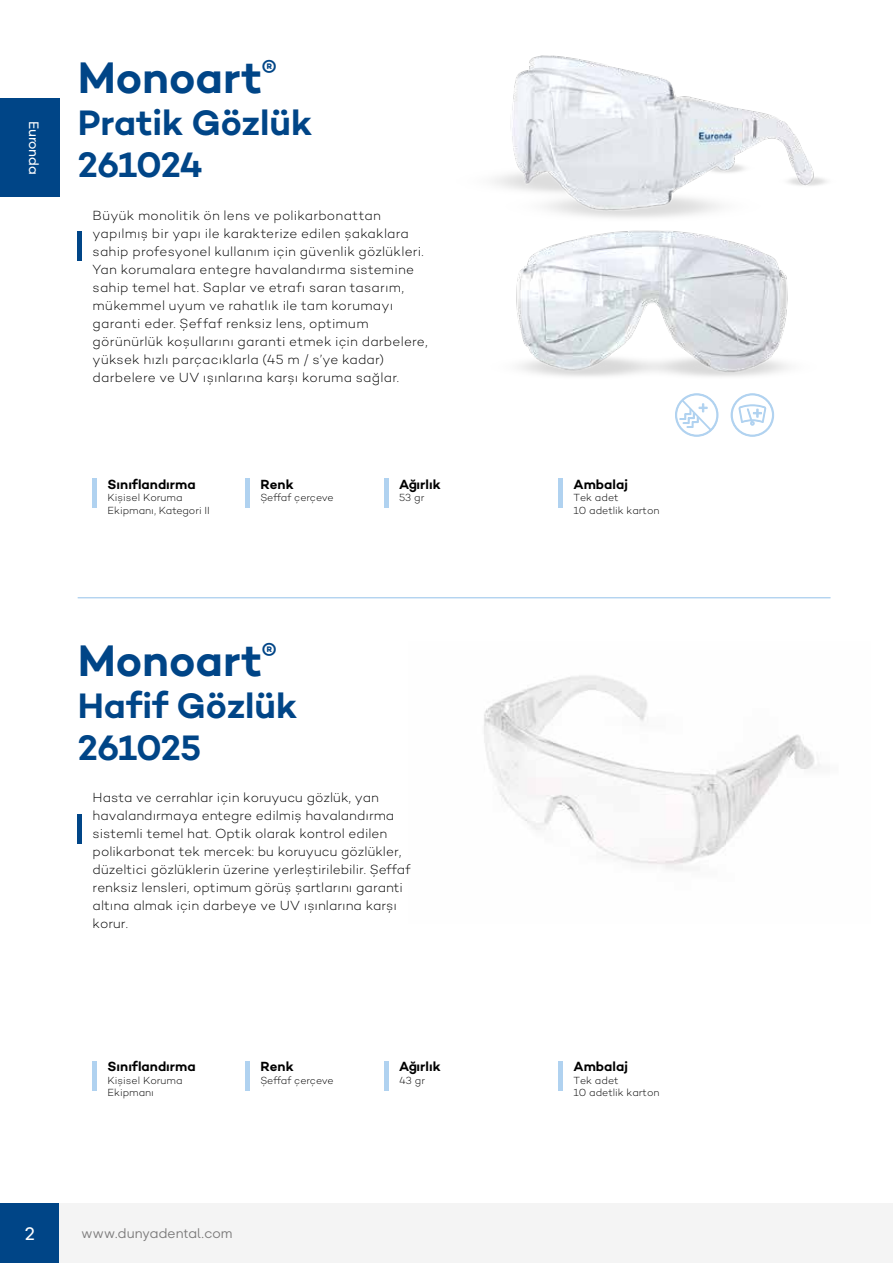
<style>
.page{position:relative;width:893px;height:1263px;background:#fff}
.page>*{position:absolute;margin:0;border:0;box-sizing:border-box;transform-origin:0 0}
.t1{font:600 45px "Campton";color:#004587}
.t2{font:600 36px/42px "Campton";color:#004587}
.t3{font:500 18px "Glence";color:#fff}
.t4{font:300 13.5px/18px "Campton";color:#000}
.t5{font:600 13.5px "Campton";color:#000}
.t6{font:13.5px "Glence";letter-spacing:.01em;color:#7c7b7b}
.t7{font:500 13.5px "Glence";letter-spacing:-.015em;color:#fff}
.t8{font:300 10.5px/12.6px "Campton";color:#000}
</style>
<div class="page">
<div style="left:0;top:1203px;width:60px;height:60px;background:#004587"></div>
<div style="left:60px;top:1203px;width:833px;height:60px;background:#f4f4f4"></div>
<div style="left:0;top:99px;width:60px;height:98px;background:#004587"></div>
<img style="left:494px;top:55px;width:333px;height:132px">
<img style="left:506px;top:187px;width:282px;height:229px">
<hr style="left:78px;top:597px;width:752px;height:1px;background:#b0d2f0">
<hr style="left:78px;top:231px;width:4px;height:30px;background:#004587">
<hr style="left:93px;top:478px;width:4px;height:30px;background:#b0d2f0">
<hr style="left:384px;top:478px;width:4px;height:30px;background:#b0d2f0">
<hr style="left:246px;top:478px;width:4px;height:30px;background:#b0d2f0">
<hr style="left:559px;top:478px;width:4px;height:30px;background:#b0d2f0">
<svg style="left:675px;top:393px;width:44px;height:44px"></svg>
<svg style="left:730px;top:393px;width:44px;height:44px"></svg>
<img style="left:484px;top:675px;width:336px;height:195px">
<hr style="left:78px;top:814px;width:4px;height:30px;background:#004587">
<hr style="left:93px;top:1061px;width:4px;height:29px;background:#b0d2f0">
<hr style="left:384px;top:1061px;width:4px;height:29px;background:#b0d2f0">
<hr style="left:246px;top:1061px;width:4px;height:29px;background:#b0d2f0">
<hr style="left:559px;top:1061px;width:4px;height:29px;background:#b0d2f0">
<p class="t7" style="left:41px;top:121px;width:55px;rotate:90deg">Euronda</p>
<h1 class="t1" style="left:78px;top:49px;width:201px">Monoart<sup>®</sup></h1>
<h2 class="t2" style="left:78px;top:101px;width:236px">Pratik Gözlük<br>261024</h2>
<p class="t4" style="left:93px;top:206px;width:336px">Büyük monolitik ön lens ve polikarbonattan yapılmış bir yapı ile karakterize edilen şakaklara sahip profesyonel kullanım için güvenlik gözlükleri.<br>Yan korumalara entegre havalandırma sistemine sahip temel hat. Saplar ve etrafı saran tasarım, mükemmel uyum ve rahatlık ile tam korumayı garanti eder. Şeffaf renksiz lens, optimum görünürlük koşullarını garanti etmek için darbelere, yüksek hızlı parçacıklarla (45 m / s’ye kadar) darbelere ve UV ışınlarına karşı koruma sağlar.</p>
<p class="t5" style="left:108px;top:475px;width:90px">Sınıflandırma</p>
<p class="t8" style="left:108px;top:491px;width:104px">Kişisel Koruma<br>Ekipmanı, Kategori II</p>
<p class="t5" style="left:261px;top:475px;width:34px">Renk</p>
<p class="t8" style="left:261px;top:491px;width:74px">Şeffaf çerçeve</p>
<p class="t5" style="left:399px;top:475px;width:43px">Ağırlık</p>
<p class="t8" style="left:399px;top:491px;width:27px">53 gr</p>
<h1 class="t1" style="left:78px;top:632px;width:201px">Monoart<sup>®</sup></h1>
<h2 class="t2" style="left:78px;top:684px;width:221px">Hafif Gözlük<br>261025</h2>
<p class="t4" style="left:93px;top:788px;width:319px">Hasta ve cerrahlar için koruyucu gözlük, yan havalandırmaya entegre edilmiş havalandırma sistemli temel hat. Optik olarak kontrol edilen polikarbonat tek mercek: bu koruyucu gözlükler, düzeltici gözlüklerin üzerine yerleştirilebilir. Şeffaf renksiz lensleri, optimum görüş şartlarını garanti altına almak için darbeye ve UV ışınlarına karşı korur.</p>
<p class="t5" style="left:108px;top:1058px;width:90px">Sınıflandırma</p>
<p class="t8" style="left:108px;top:1074px;width:77px">Kişisel Koruma<br>Ekipmanı</p>
<p class="t5" style="left:261px;top:1058px;width:34px">Renk</p>
<p class="t8" style="left:261px;top:1074px;width:74px">Şeffaf çerçeve</p>
<p class="t5" style="left:399px;top:1058px;width:43px">Ağırlık</p>
<p class="t8" style="left:399px;top:1074px;width:27px">43 gr</p>
<h3 class="t3" style="left:24px;top:1224px;width:13px">2</h3>
<p class="t6" style="left:82px;top:1226px;width:153px">www.dunyadental.com</p>
<p class="t5" style="left:573px;top:475px;width:56px">Ambalaj</p>
<p class="t8" style="left:573px;top:491px;width:88px">Tek adet<br>10 adetlik karton</p>
<p class="t5" style="left:573px;top:1058px;width:56px">Ambalaj</p>
<p class="t8" style="left:573px;top:1074px;width:88px">Tek adet<br>10 adetlik karton</p>
</div>
